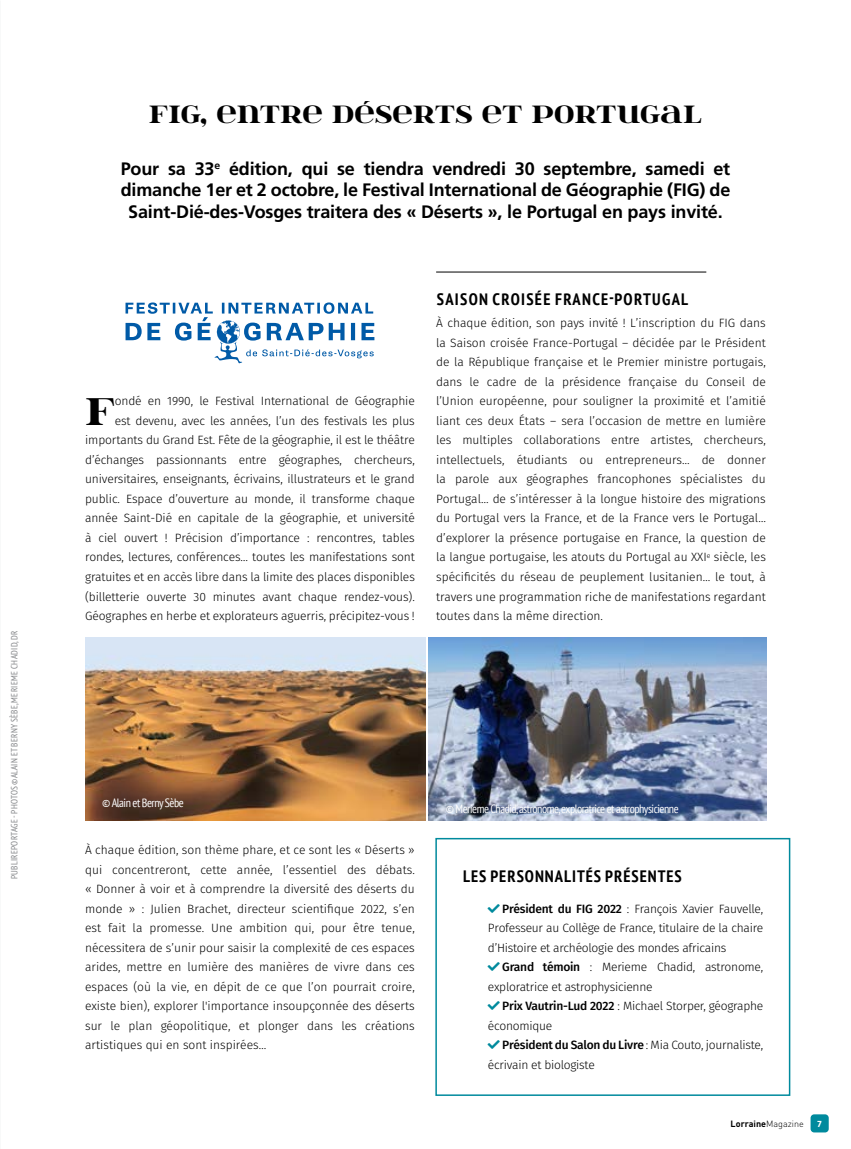
<style>
.page{position:relative;width:851px;height:1149px;background:#fff}
.page>*{position:absolute;margin:0;border:0;box-sizing:border-box;transform-origin:0 0}
.t1{font:43.95px "itsadzoke";color:#000}
.t2{font:28.5px "itsadzoke";color:#000}
.t3{font:700 18px/21.6px "Frutiger LT Std";letter-spacing:-.01em;color:#000;text-align:center}
.t4{font:700 condensed 16.5px "PT Sans";letter-spacing:.08em;color:#000}
.t5{font:700 condensed 16.5px "PT Sans";letter-spacing:.06em;color:#000}
.t6{font:300 12px/19.5px "Fira Sans";letter-spacing:-.01em;color:#000;text-align:justify}
.t7{font:condensed 12px "PT Sans";letter-spacing:-.04em;color:#fff}
.t8{font:condensed 9px "PT Sans";letter-spacing:.04em;color:#808285}
.t9{font:700 9px "DIN Pro";color:#000}
.t10{font:700 9px "Fira Sans";color:#fff}
.s1{font-weight:500}
.s2{font-weight:300}
</style>
<div class="page">
<div style="left:810px;top:1113px;width:18px;height:19px;background:#008a9d;border-radius:4px"></div>
<hr style="left:436px;top:272px;width:270px;height:1px;background:#000">
<div style="left:435px;top:837px;width:355px;height:258px;border:2px solid #008a9d"></div>
<img style="left:85px;top:637px;width:340px;height:183px">
<svg style="left:125px;top:302px;width:249px;height:61px"></svg>
<img style="left:429px;top:637px;width:337px;height:183px">
<p class="t8" style="left:8px;top:879px;width:250px;rotate:-90deg">PUBLIREPORTAGE - PHOTOS ©ALAIN ET BERNY SÈBE, MERIEME CHADID, DR</p>
<h2 class="t2" style="left:149px;top:95px;width:554px">FIG, ENTRE DÉSERTS ET PORTUGAL</h2>
<h3 class="t3" style="left:121px;top:158px;width:611px">Pour sa 33<sup>e</sup> édition, qui se tiendra vendredi 30 septembre, samedi et dimanche 1er et 2 octobre, le Festival International de Géographie (FIG) de<br>Saint-Dié-des-Vosges traitera des « Déserts », le Portugal en pays invité.</h3>
<p class="t6" style="left:85px;top:392px;width:331px;text-align:right">ondé en 1990, le Festival International de Géographie<br>est devenu, avec les années, l’un des festivals les plus importants du Grand Est. Fête de la géographie, il est le théâtre d’échanges passionnants entre géographes, chercheurs, universitaires, enseignants, écrivains, illustrateurs et le grand public. Espace d’ouverture au monde, il transforme chaque année Saint-Dié en capitale de la géographie, et université à ciel ouvert ! Précision d’importance : rencontres, tables rondes, lectures, conférences… toutes les manifestations sont gratuites et en accès libre dans la limite des places disponibles (billetterie ouverte 30 minutes avant chaque rendez-vous).<br>Géographes en herbe et explorateurs aguerris, précipitez-vous !</p>
<h1 class="t1" style="left:85px;top:381px;width:32px">F</h1>
<h3 class="t4" style="left:436px;top:288px;width:253px">SAISON CROISÉE FRANCE-PORTUGAL</h3>
<p class="t6" style="left:436px;top:314px;width:331px">À chaque édition, son pays invité ! L’inscription du FIG dans la Saison croisée France-Portugal – décidée par le Président de la République française et le Premier ministre portugais, dans le cadre de la présidence française du Conseil de l’Union européenne, pour souligner la proximité et l’amitié liant ces deux États – sera l’occasion de mettre en lumière les multiples collaborations entre artistes, chercheurs, intellectuels, étudiants ou entrepreneurs… de donner la parole aux géographes francophones spécialistes du Portugal… de s’intéresser à la longue histoire des migrations du Portugal vers la France, et de la France vers le Portugal… d’explorer la présence portugaise en France, la question de la langue portugaise, les atouts du Portugal au XXI<sup>e</sup> siècle, les spécificités du réseau de peuplement lusitanien… le tout, à travers une programmation riche de manifestations regardant toutes dans la même direction.</p>
<p class="t7" style="left:102px;top:794px;width:83px">© Alain et Berny Sèbe</p>
<p class="t6" style="left:85px;top:840px;width:331px">À chaque édition, son thème phare, et ce sont les « Déserts » qui concentreront, cette année, l’essentiel des débats. « Donner à voir et à comprendre la diversité des déserts du monde » : Julien Brachet, directeur scientifique 2022, s’en est fait la promesse. Une ambition qui, pour être tenue, nécessitera de s’unir pour saisir la complexité de ces espaces arides, mettre en lumière des manières de vivre dans ces espaces (où la vie, en dépit de ce que l’on pourrait croire, existe bien), explorer l'importance insoupçonnée des déserts sur le plan géopolitique, et plonger dans les créations artistiques qui en sont inspirées…</p>
<p class="t7" style="left:445px;top:800px;width:234px">© Merieme Chadid, astronome, exploratrice et astrophysicienne</p>
<h3 class="t5" style="left:463px;top:864px;width:220px">LES PERSONNALITÉS PRÉSENTES</h3>
<p class="t6" style="left:488px;top:899px;width:277px;text-indent:14px"><span class="s1">Président du FIG 2022</span> : François Xavier Fauvelle, Professeur au Collège de France, titulaire de la chaire d’Histoire et archéologie des mondes africains</p>
<p class="t6" style="left:488px;top:957px;width:277px;text-indent:14px"><span class="s1">Grand témoin</span> : Merieme Chadid, astronome, exploratrice et astrophysicienne</p>
<p class="t6" style="left:488px;top:996px;width:277px;text-indent:14px"><span class="s1">Prix Vautrin-Lud 2022</span> : Michael Storper, géographe économique</p>
<p class="t6" style="left:488px;top:1035px;width:277px;text-indent:14px"><span class="s1">Président du Salon du Livre</span> : Mia Couto, journaliste, écrivain et biologiste</p>
<p class="t9" style="left:730px;top:1115px;width:75px">Lorraine<span class="s2">Magazine</span></p>
<p class="t10" style="left:817px;top:1117px;width:6px">7</p>
</div>
